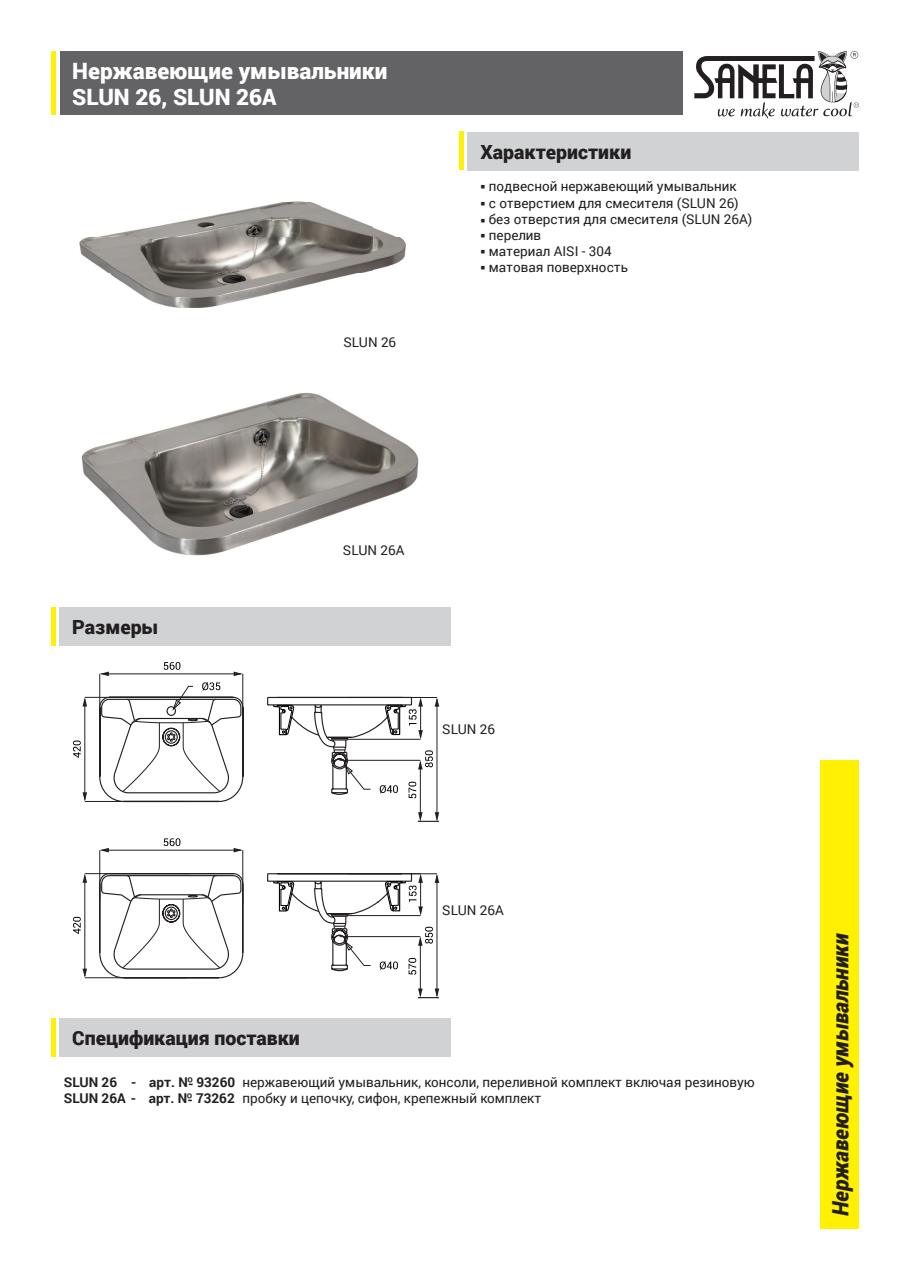
<style>
.page{position:relative;width:910px;height:1280px;background:#fff}
.page>*{position:absolute;margin:0;border:0;box-sizing:border-box;transform-origin:0 0}
.t1{font:900 22.5px/26.2px "Roboto";color:#fff}
.t2{font:italic 900 22.5px "Roboto";letter-spacing:-.005em;color:#231f20;scale:.95 1}
.t3{font:900 19.5px "Roboto";color:#231f20}
.t4{font:13.5px/16.2px "Roboto";color:#231f20}
.s1{font-weight:700}
</style>
<div class="page">
<div style="left:60px;top:51px;width:622px;height:64px;background:#636366"></div>
<div style="left:468px;top:133px;width:391px;height:38px;background:#d1d2d4"></div>
<div style="left:60px;top:607px;width:391px;height:38px;background:#d1d2d4"></div>
<div style="left:821px;top:760px;width:38px;height:469px;background:#fff101"></div>
<svg style="left:694px;top:51px;width:165px;height:68px"></svg>
<hr style="left:51px;top:51px;width:4px;height:64px;background:#fff101">
<hr style="left:51px;top:607px;width:4px;height:38px;background:#fff101">
<hr style="left:459px;top:132px;width:4px;height:38px;background:#fff101">
<div style="left:60px;top:1018px;width:391px;height:39px;background:#d1d2d4"></div>
<hr style="left:51px;top:1018px;width:4px;height:39px;background:#fff101">
<hr style="left:243px;top:674px;width:1px;height:54px;background:#231f20">
<hr style="left:100px;top:674px;width:1px;height:50px;background:#231f20">
<hr style="left:101px;top:674px;width:140px;height:1px;background:#231f20">
<svg style="left:100px;top:671px;width:9px;height:5px"></svg>
<svg style="left:234px;top:671px;width:9px;height:5px"></svg>
<svg style="left:164px;top:662px;width:16px;height:8px"></svg>
<hr style="left:85px;top:801px;width:101px;height:1px;background:#231f20">
<hr style="left:85px;top:697px;width:105px;height:1px;background:#231f20">
<hr style="left:85px;top:699px;width:1px;height:101px;background:#231f20">
<svg style="left:83px;top:697px;width:4px;height:9px"></svg>
<svg style="left:83px;top:792px;width:4px;height:9px"></svg>
<svg style="left:73px;top:740px;width:8px;height:18px"></svg>
<hr style="left:420px;top:762px;width:1px;height:58px;background:#231f20">
<hr style="left:437px;top:699px;width:1px;height:121px;background:#231f20">
<svg style="left:418px;top:812px;width:21px;height:10px"></svg>
<svg style="left:99px;top:682px;width:340px;height:121px"></svg>
<hr style="left:127px;top:699px;width:89px;height:1px;background:#231f20">
<hr style="left:243px;top:850px;width:1px;height:55px;background:#231f20">
<hr style="left:100px;top:850px;width:1px;height:50px;background:#231f20">
<hr style="left:101px;top:850px;width:140px;height:1px;background:#231f20">
<svg style="left:100px;top:848px;width:9px;height:4px"></svg>
<svg style="left:234px;top:848px;width:9px;height:4px"></svg>
<svg style="left:164px;top:838px;width:16px;height:8px"></svg>
<hr style="left:85px;top:977px;width:101px;height:1px;background:#231f20">
<hr style="left:85px;top:873px;width:105px;height:1px;background:#231f20">
<hr style="left:85px;top:875px;width:1px;height:101px;background:#231f20">
<svg style="left:83px;top:874px;width:4px;height:9px"></svg>
<svg style="left:83px;top:969px;width:4px;height:9px"></svg>
<svg style="left:73px;top:917px;width:8px;height:17px"></svg>
<hr style="left:420px;top:938px;width:1px;height:58px;background:#231f20">
<hr style="left:437px;top:875px;width:1px;height:121px;background:#231f20">
<svg style="left:418px;top:988px;width:21px;height:10px"></svg>
<svg style="left:99px;top:872px;width:340px;height:107px"></svg>
<hr style="left:127px;top:875px;width:90px;height:1px;background:#231f20">
<img style="left:81px;top:392px;width:338px;height:164px">
<img style="left:79px;top:201px;width:327px;height:107px">
<h1 class="t1" style="left:72px;top:57px;width:317px">Нержавеющие умывальники<br>SLUN 26, SLUN 26A</h1>
<p class="t4" style="left:343px;top:333px;width:54px">SLUN 26</p>
<h2 class="t3" style="left:480px;top:139px;width:152px">Характеристики</h2>
<p class="t4" style="left:480px;top:178px;width:258px">○ подвесной нержавеющий умывальник</p>
<p class="t4" style="left:480px;top:194px;width:260px">○ с отверстием для смесителя (SLUN 26)</p>
<p class="t4" style="left:480px;top:210px;width:273px">○ без отверстия для смесителя (SLUN 26A)</p>
<p class="t4" style="left:480px;top:227px;width:62px">○ перелив</p>
<p class="t4" style="left:480px;top:243px;width:133px">○ материал AISI - 304</p>
<p class="t4" style="left:480px;top:259px;width:149px">○ матовая поверхность</p>
<h2 class="t3" style="left:72px;top:613px;width:87px">Размеры</h2>
<p class="t4" style="left:343px;top:542px;width:63px">SLUN 26A</p>
<p class="t4" style="left:442px;top:721px;width:54px">SLUN 26</p>
<p class="t4" style="left:442px;top:902px;width:63px">SLUN 26A</p>
<h2 class="t3" style="left:72px;top:1024px;width:229px">Спецификация поставки</h2>
<p class="t4" style="left:64px;top:1074px;width:692px"><span class="s1">SLUN 26 - арт. № 93260</span> нержавеющий умывальник, консоли, переливной комплект включая резиновую<br><span class="s1">SLUN 26A - арт. № 73262</span> пробку и цепочку, сифон, крепежный комплект</p>
<h1 class="t2" style="left:825px;top:1216px;width:299px;rotate:-90deg">Нержавеющие умывальники</h1>
</div>
